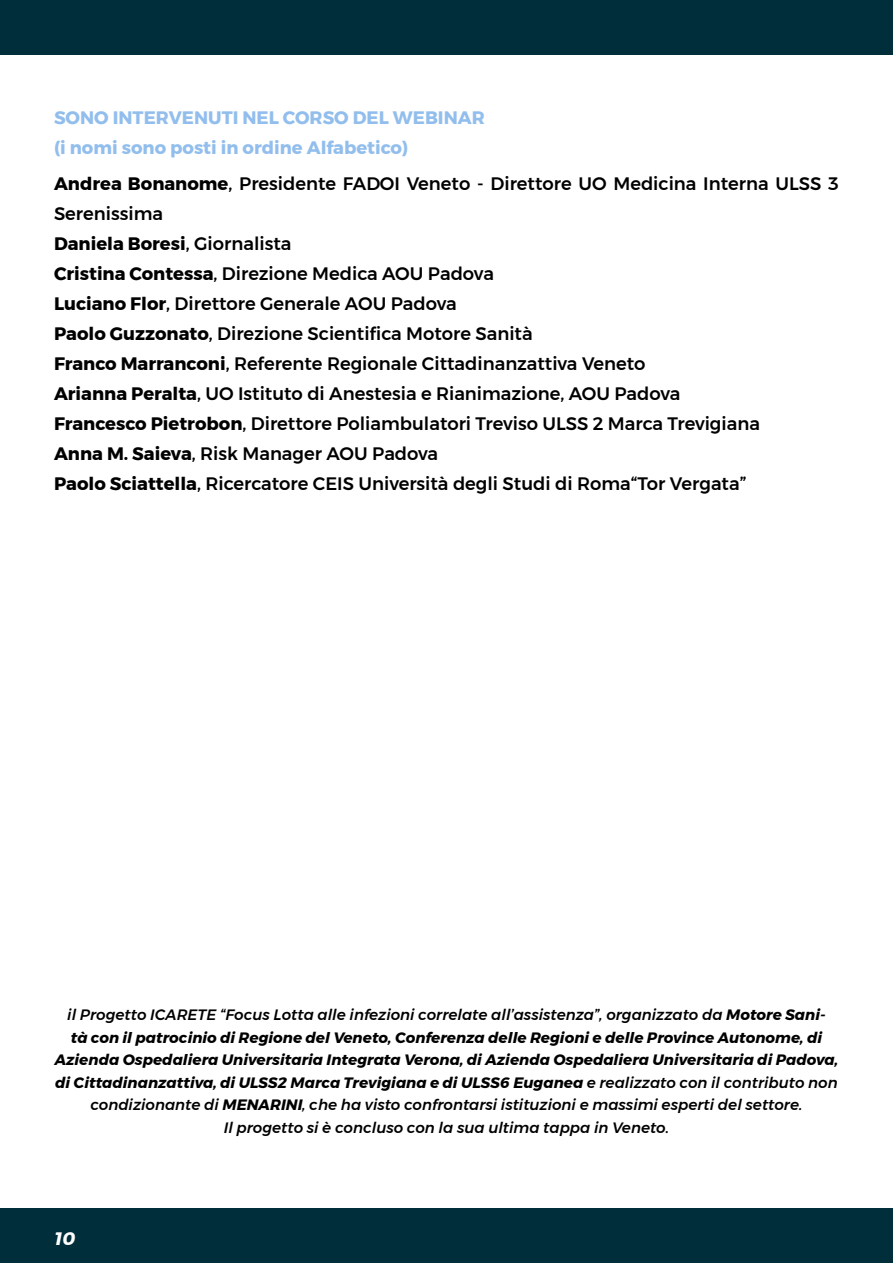
<style>
.page{position:relative;width:893px;height:1263px;background:#fff}
.page>*{position:absolute;margin:0;border:0;box-sizing:border-box;transform-origin:0 0}
.t1{font:500 18px/30px "Montserrat";color:#000}
.t2{font:700 18px/30px "Montserrat";color:#92beed}
.t3{font:italic 700 18px "Montserrat";color:#fff}
.t4{font:italic 700 15px/22.5px "Montserrat";color:#000;text-align:center}
.s1{font-weight:700}
.s2{font-weight:500}
</style>
<div class="page">
<div style="left:0;top:1209px;width:893px;height:54px;background:#002e3b"></div>
<div style="left:0;top:0;width:893px;height:54px;background:#002e3b"></div>
<p class="t2" style="left:54px;top:102px;width:432px">SONO INTERVENUTI NEL CORSO DEL WEBINAR (i nomi sono posti in ordine Alfabetico)</p>
<p class="t1" style="left:54px;top:168px;width:786px"><span class="s1">Andrea Bonanome</span>, Presidente FADOI Veneto - Direttore UO Medicina Interna ULSS 3<br>Serenissima<br><span class="s1">Daniela Boresi</span>, Giornalista<br><span class="s1">Cristina Contessa</span>, Direzione Medica AOU Padova<br><span class="s1">Luciano Flor</span>, Direttore Generale AOU Padova<br><span class="s1">Paolo Guzzonato</span>, Direzione Scientifica Motore Sanità<br><span class="s1">Franco Marranconi</span>, Referente Regionale Cittadinanzattiva Veneto<br><span class="s1">Arianna Peralta</span>, UO Istituto di Anestesia e Rianimazione, AOU Padova<br><span class="s1">Francesco Pietrobon</span>, Direttore Poliambulatori Treviso ULSS 2 Marca Trevigiana<br><span class="s1">Anna M. Saieva</span>, Risk Manager AOU Padova<br><span class="s1">Paolo Sciattella</span>, Ricercatore CEIS Università degli Studi di Roma“Tor Vergata”</p>
<p class="t4" style="left:55px;top:1004px;width:785px"><span class="s2">il Progetto ICARETE “Focus Lotta alle infezioni correlate all’assistenza”, organizzato da</span> Motore Sani-<br>tà con il patrocinio di Regione del Veneto, Conferenza delle Regioni e delle Province Autonome, di Azienda Ospedaliera Universitaria Integrata Verona, di Azienda Ospedaliera Universitaria di Padova, di Cittadinanzattiva, di ULSS2 Marca Trevigiana e di ULSS6 Euganea <span class="s2">e realizzato con il contributo non condizionante di</span> MENARINI<span class="s2">, che ha visto confrontarsi istituzioni e massimi esperti del settore.<br>Il progetto si è concluso con la sua ultima tappa in Veneto.</span></p>
<p class="t3" style="left:54px;top:1224px;width:23px">10</p>
</div>
